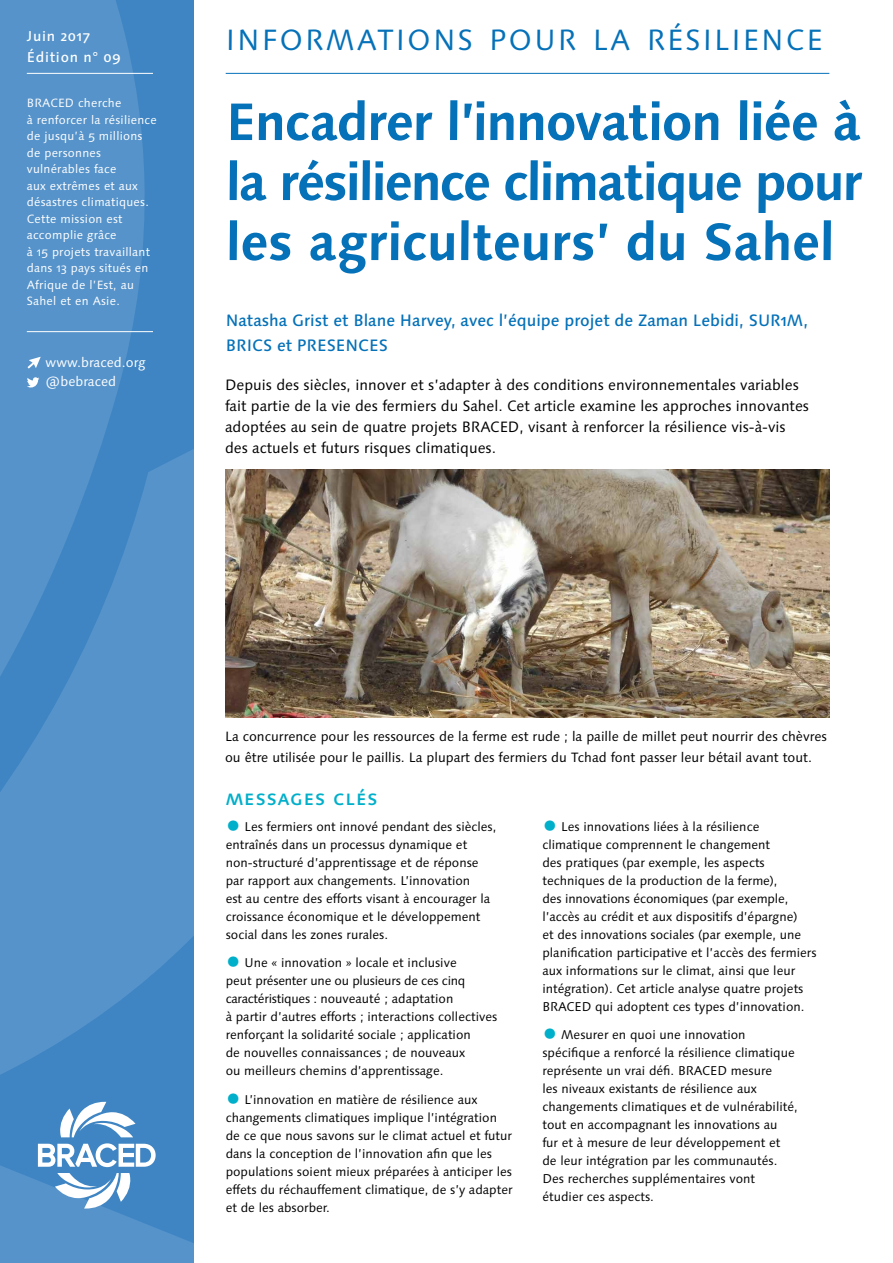
<style>
.page{position:relative;width:893px;height:1263px;background:#fff}
.page>*{position:absolute;margin:0;border:0;box-sizing:border-box;transform-origin:0 0}
.t1{font:700 52.5px/60px "Linotype Syntax Os F";letter-spacing:-.04em;color:#0571b8;text-align:justify}
.t2{font:29.4px "Linotype Syntax Os F";letter-spacing:.07em;color:#0571b8}
.t3{font:500 21px "Linotype Syntax SC";letter-spacing:.05em;color:#00afca}
.t4{font:500 16.5px/25.5px "Linotype Syntax Os F";color:#0571b8}
.t5{font:15px/21px "Linotype Syntax Os F";color:#000}
.t6{font:500 14.25px/21px "Linotype Syntax Os F";letter-spacing:.05em;color:#fff}
.t7{font:13.5px/21px "Linotype Syntax Os F";color:#000}
.t8{font:13.5px/19.5px "Linotype Syntax Os F";color:#fff}
.t9{font:12.75px/18px "Linotype Syntax Os F";color:#000}
.t10{font:12px/16.5px "Linotype Syntax Os F";letter-spacing:.02em;color:#fff}
.s1{font-size:30px;color:#00afca}
</style>
<div class="page">
<svg style="left:0;top:0;width:194px;height:1263px;background:#4e8ec7"></svg>
<hr style="left:226px;top:73px;width:603px;height:1px;background:#0571b8">
<hr style="left:27px;top:73px;width:126px;height:1px;background:#fff">
<hr style="left:27px;top:331px;width:126px;height:1px;background:#fff">
<svg style="left:27px;top:377px;width:12px;height:10px"></svg>
<svg style="left:28px;top:357px;width:13px;height:11px"></svg>
<svg style="left:38px;top:1143px;width:118px;height:24px"></svg>
<svg style="left:60px;top:1102px;width:76px;height:35px"></svg>
<svg style="left:55px;top:1173px;width:76px;height:35px"></svg>
<img style="left:226px;top:470px;width:603px;height:247px">
<p class="t6" style="left:27px;top:26px;width:95px">Juin 2017<br>Édition n° 09</p>
<p class="t10" style="left:27px;top:95px;width:132px">BRACED cherche<br>à renforcer la résilience de jusqu’à 5 millions de personnes vulnérables face<br>aux extrêmes et aux désastres climatiques.<br>Cette mission est accomplie grâce<br>à 15 projets travaillant dans 13 pays situés en<br>Afrique de l’Est, au<br>Sahel et en Asie.</p>
<p class="t8" style="left:46px;top:353px;width:101px">www.braced.org @bebraced</p>
<h2 class="t2" style="left:226px;top:23px;width:598px">INFORMATIONS POUR LA RÉSILIENCE</h2>
<h1 class="t1" style="left:226px;top:91px;width:638px">Encadrer l’innovation liée à la résilience climatique pour les agriculteurs’ du Sahel</h1>
<p class="t4" style="left:226px;top:307px;width:584px">Natasha Grist et Blane Harvey, avec l’équipe projet de Zaman Lebidi, SUR1M,<br>BRICS et PRESENCES</p>
<p class="t5" style="left:225px;top:374px;width:585px">Depuis des siècles, innover et s’adapter à des conditions environnementales variables fait partie de la vie des fermiers du Sahel. Cet article examine les approches innovantes adoptées au sein de quatre projets BRACED, visant à renforcer la résilience vis-à-vis des actuels et futurs risques climatiques.</p>
<p class="t7" style="left:225px;top:726px;width:603px">La concurrence pour les ressources de la ferme est rude ; la paille de millet peut nourrir des chèvres ou être utilisée pour le paillis. La plupart des fermiers du Tchad font passer leur bétail avant tout.</p>
<h3 class="t3" style="left:226px;top:785px;width:153px">messages clés</h3>
<p class="t9" style="left:226px;top:817px;width:272px"><span class="s1">•</span> Les fermiers ont innové pendant des siècles, entraînés dans un processus dynamique et non-structuré d’apprentissage et de réponse par rapport aux changements. L’innovation<br>est au centre des efforts visant à encourager la croissance économique et le développement social dans les zones rurales.</p>
<p class="t9" style="left:226px;top:954px;width:273px"><span class="s1">•</span> Une « innovation » locale et inclusive<br>peut présenter une ou plusieurs de ces cinq caractéristiques : nouveauté ; adaptation<br>à partir d’autres efforts ; interactions collectives renforçant la solidarité sociale ; application<br>de nouvelles connaissances ; de nouveaux<br>ou meilleurs chemins d’apprentissage.</p>
<p class="t9" style="left:226px;top:1090px;width:288px"><span class="s1">•</span> L’innovation en matière de résilience aux changements climatiques implique l’intégration de ce que nous savons sur le climat actuel et futur dans la conception de l’innovation afin que les populations soient mieux préparées à anticiper les effets du réchauffement climatique, de s’y adapter et de les absorber.</p>
<p class="t9" style="left:542px;top:817px;width:276px"><span class="s1">•</span> Les innovations liées à la résilience climatique comprennent le changement<br>des pratiques (par exemple, les aspects techniques de la production de la ferme),<br>des innovations économiques (par exemple, l’accès au crédit et aux dispositifs d’épargne)<br>et des innovations sociales (par exemple, une planification participative et l’accès des fermiers aux informations sur le climat, ainsi que leur intégration). Cet article analyse quatre projets BRACED qui adoptent ces types d’innovation.</p>
<p class="t9" style="left:542px;top:1026px;width:257px"><span class="s1">•</span> Mesurer en quoi une innovation spécifique a renforcé la résilience climatique représente un vrai défi. BRACED mesure<br>les niveaux existants de résilience aux changements climatiques et de vulnérabilité, tout en accompagnant les innovations au<br>fur et à mesure de leur développement et<br>de leur intégration par les communautés.<br>Des recherches supplémentaires vont étudier ces aspects.</p>
</div>
